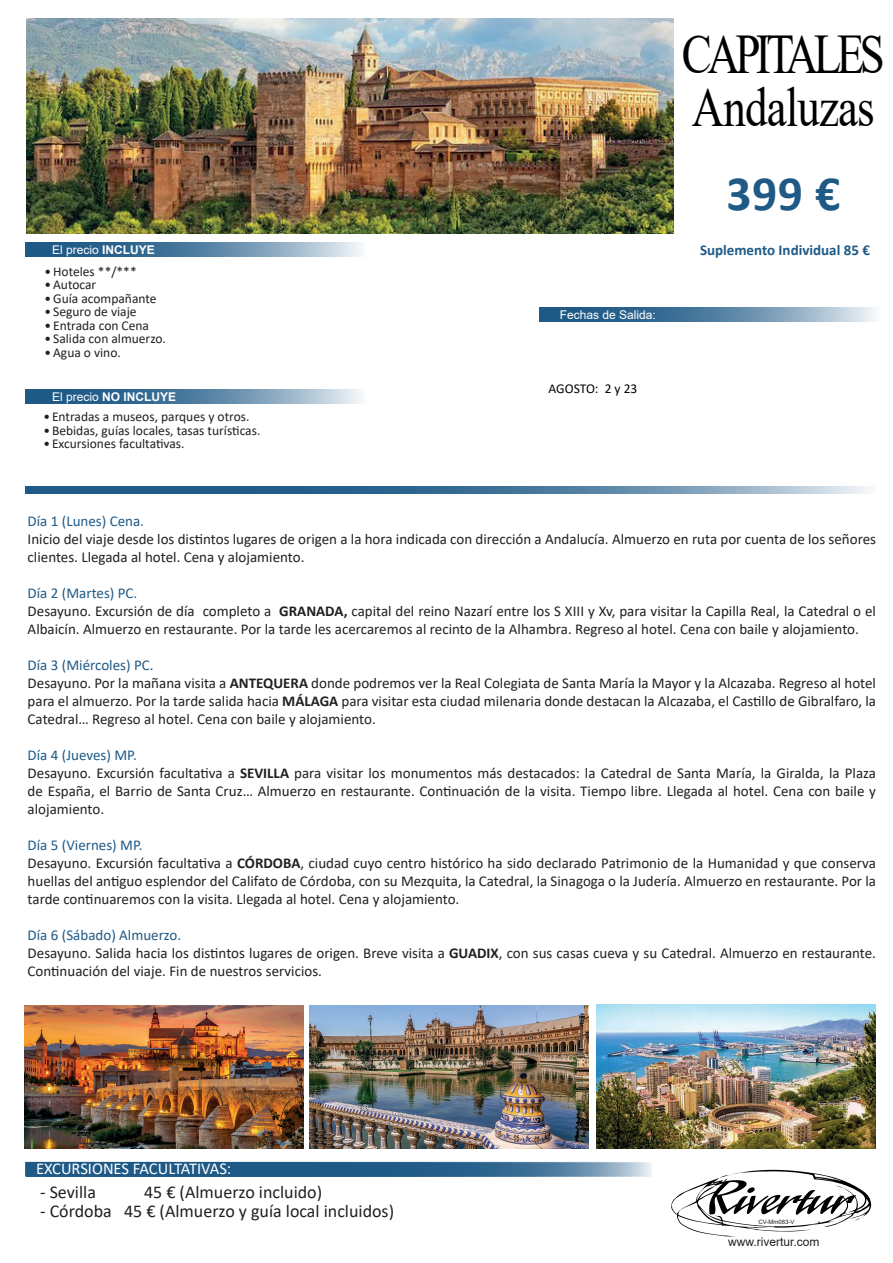
<style>
.page{position:relative;width:893px;height:1263px;background:#fff}
.page>*{position:absolute;margin:0;border:0;box-sizing:border-box;transform-origin:0 0}
.t1{font:55.8px/52.5px "Times New Roman";letter-spacing:-.06em;color:#000;scale:.81 1}
.t2{font:700 49.5px "Calibri";color:#1f5a87}
.t3{font:18px "Calibri";color:#231f20}
.t4{font:16.5px "Calibri";color:#fff}
.t5{font:15px/18px "Calibri";color:#231f20}
.t6{font:700 15px "Calibri";color:#1f5a87}
.t7{font:15px "Calibri";color:#1f5a87}
.t8{font:13.5px "Calibri";color:#231f20}
.t9{font:13.5px "Calibri";letter-spacing:-.005em;color:#000}
.t10{font:12px "Arial";color:#fff}
.t11{font:700 12px "Arial";color:#fff}
.t12{font:12px "Arial";color:#231f20}
.t13{font:6px "Arial";color:#231f20}
.s1{font-weight:700}
.s2{font-weight:400}
.s3{color:#1f5a87}
</style>
<div class="page">
<svg style="left:671px;top:1169px;width:200px;height:68px"></svg>
<svg style="left:25px;top:242px;width:336px;height:15px;background:#618aaa"></svg>
<svg style="left:26px;top:486px;width:844px;height:8px;background:#507ea1"></svg>
<svg style="left:26px;top:1162px;width:626px;height:15px;background:#356a92"></svg>
<svg style="left:25px;top:389px;width:336px;height:15px;background:#618aaa"></svg>
<img style="left:27px;top:18px;width:647px;height:215px">
<svg style="left:540px;top:307px;width:335px;height:15px;background:#608aaa"></svg>
<img style="left:24px;top:1005px;width:279px;height:143px">
<img style="left:597px;top:1005px;width:279px;height:143px">
<img style="left:309px;top:1005px;width:279px;height:143px">
<h1 class="t1" style="left:682px;top:27px;width:252px">CAPITALES<br>Andaluzas</h1>
<p class="t10" style="left:52px;top:241px;width:104px">El precio <span class="s1">INCLUYE</span></p>
<p class="t8" style="left:45px;top:262px;width:94px">•Hoteles **/***</p>
<p class="t8" style="left:45px;top:276px;width:53px">•Autocar</p>
<p class="t8" style="left:45px;top:289px;width:113px">•Guía acompañante</p>
<p class="t8" style="left:45px;top:303px;width:93px">• Seguro de viaje</p>
<p class="t8" style="left:45px;top:316px;width:106px">• Entrada con Cena</p>
<p class="t8" style="left:45px;top:330px;width:123px">• Salida con almuerzo.</p>
<p class="t8" style="left:45px;top:343px;width:78px">•Agua o vino.</p>
<p class="t11" style="left:52px;top:388px;width:126px"><span class="s2">El precio</span> NO INCLUYE</p>
<p class="t8" style="left:44px;top:408px;width:207px">• Entradas a museos, parques y otros.</p>
<p class="t8" style="left:44px;top:421px;width:218px">•Bebidas, guías locales, tasas turísticas.</p>
<p class="t8" style="left:44px;top:435px;width:143px">• Excursiones facultativas.</p>
<p class="t10" style="left:560px;top:306px;width:98px">Fechas de Salida:</p>
<p class="t9" style="left:549px;top:379px;width:90px">AGOSTO: 2 y 23</p>
<h2 class="t2" style="left:727px;top:159px;width:115px">399 €</h2>
<p class="t6" style="left:700px;top:239px;width:171px">Suplemento Individual 85 €</p>
<p class="t7" style="left:28px;top:510px;width:118px">Día 1 (Lunes) Cena.</p>
<p class="t5" style="left:28px;top:529px;width:850px">Inicio del viaje desde los distintos lugares de origen a la hora indicada con dirección a Andalucía. Almuerzo en ruta por cuenta de los señores clientes. Llegada al hotel. Cena y alojamiento.</p>
<p class="t5" style="left:28px;top:583px;width:850px"><span class="s3">Día 2 (Martes) PC.<br></span>Desayuno. Excursión de día completo a <span class="s1">GRANADA,</span> capital del reino Nazarí entre los S XIII y Xv, para visitar la Capilla Real, la Catedral o el<br>Albaicín. Almuerzo en restaurante. Por la tarde les acercaremos al recinto de la Alhambra. Regreso al hotel. Cena con baile y alojamiento.</p>
<p class="t5" style="left:28px;top:655px;width:850px"><span class="s3">Día 3 (Miércoles) PC.<br></span>Desayuno. Por la mañana visita a <span class="s1">ANTEQUERA</span> donde podremos ver la Real Colegiata de Santa María la Mayor y la Alcazaba. Regreso al hotel para el almuerzo. Por la tarde salida hacia <span class="s1">MÁLAGA</span> para visitar esta ciudad milenaria donde destacan la Alcazaba, el Castillo de Gibralfaro, la Catedral… Regreso al hotel. Cena con baile y alojamiento.</p>
<p class="t5" style="left:28px;top:745px;width:850px"><span class="s3">Día 4 (Jueves) MP.<br></span>Desayuno. Excursión facultativa a <span class="s1">SEVILLA</span> para visitar los monumentos más destacados: la Catedral de Santa María, la Giralda, la Plaza de España, el Barrio de Santa Cruz… Almuerzo en restaurante. Continuación de la visita. Tiempo libre. Llegada al hotel. Cena con baile y alojamiento.</p>
<p class="t5" style="left:28px;top:835px;width:850px"><span class="s3">Día 5 (Viernes) MP.<br></span>Desayuno. Excursión facultativa a <span class="s1">CÓRDOBA</span>, ciudad cuyo centro histórico ha sido declarado Patrimonio de la Humanidad y que conserva huellas del antiguo esplendor del Califato de Córdoba, con su Mezquita, la Catedral, la Sinagoga o la Judería. Almuerzo en restaurante. Por la tarde continuaremos con la visita. Llegada al hotel. Cena y alojamiento.</p>
<p class="t5" style="left:28px;top:925px;width:850px"><span class="s3">Día 6 (Sábado) Almuerzo.<br></span>Desayuno. Salida hacia los distintos lugares de origen. Breve visita a <span class="s1">GUADIX</span>, con sus casas cueva y su Catedral. Almuerzo en restaurante.<br>Continuación del viaje. Fin de nuestros servicios.</p>
<p class="t4" style="left:36px;top:1157px;width:197px">EXCURSIONES FACULTATIVAS:</p>
<p class="t3" style="left:40px;top:1179px;width:57px">- Sevilla</p>
<p class="t3" style="left:144px;top:1179px;width:180px">45 € (Almuerzo incluido)</p>
<p class="t3" style="left:40px;top:1199px;width:355px">- Córdoba 45 € (Almuerzo y guía local incluidos)</p>
<p class="t13" style="left:758px;top:1218px;width:38px">CV-Mm083-V</p>
<p class="t12" style="left:728px;top:1234px;width:93px">www.rivertur.com</p>
</div>
